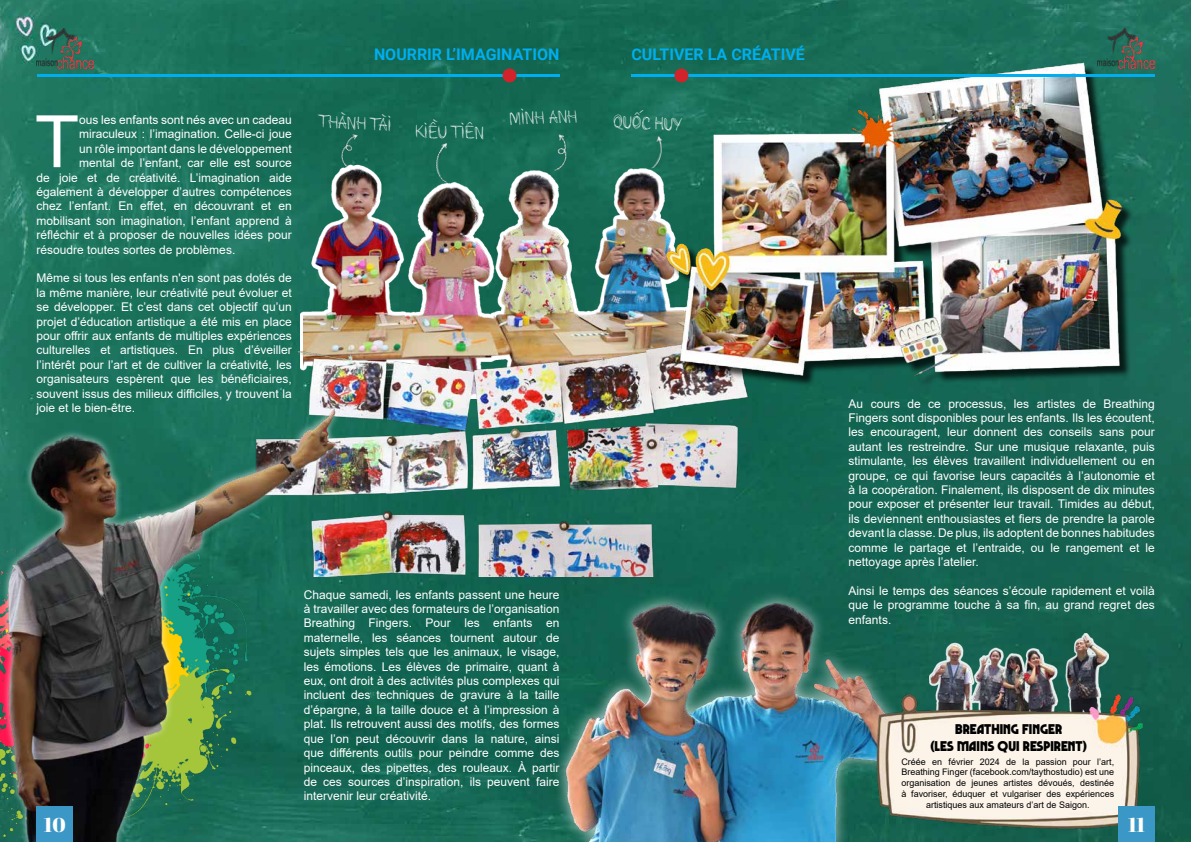
<style>
.page{position:relative;width:1191px;height:842px;background:#fff}
.page>*{position:absolute;margin:0;border:0;box-sizing:border-box;transform-origin:0 0}
.t1{font:72.4px "Arial";color:#fff}
.t2{font:20px "Abril Fatface";color:#fff}
.t3{font:700 16px "Roboto";color:#00aeef}
.t4{font:14px/16.8px "i Ciel BC Lodestone";color:#000;text-align:center}
.t5{font:12px/14.4px "Arial";color:#fff;text-align:justify}
.t6{font:12px "Making Movesver 3";color:#fff}
.t7{font:9px/10.8px "Arial";color:#000;text-align:center}
</style>
<div class="page">
<img style="left:0;top:0;width:1191px;height:842px">
<img style="left:551px;top:591px;width:366px;height:251px">
<img style="left:304px;top:159px;width:354px;height:147px">
<img style="left:912px;top:630px;width:216px;height:49px">
<img style="left:863px;top:679px;width:291px;height:163px">
<img style="left:242px;top:306px;width:515px;height:270px">
<div style="left:668px;top:65px;width:466px;height:322px;background:#000;opacity:.75"></div>
<img style="left:658px;top:56px;width:470px;height:326px">
<img style="left:0;top:399px;width:351px;height:443px">
<img style="left:324px;top:122px;width:52px;height:52px">
<img style="left:534px;top:124px;width:48px;height:53px">
<img style="left:419px;top:132px;width:50px;height:60px">
<img style="left:635px;top:128px;width:33px;height:41px">
<div style="left:36px;top:806px;width:37px;height:36px;background:#3b98c6"></div>
<div style="left:1118px;top:806px;width:37px;height:36px;background:#3b98c6"></div>
<img style="left:36px;top:29px;width:58px;height:39px">
<img style="left:1097px;top:29px;width:58px;height:39px">
<hr style="left:36px;top:74px;width:523px;height:3px;background:#00aeef">
<div style="left:502px;top:69px;width:14px;height:13px;background:#d2232a;border-radius:50%"></div>
<hr style="left:631px;top:74px;width:524px;height:3px;background:#00aeef">
<div style="left:674px;top:69px;width:14px;height:13px;background:#d2232a;border-radius:50%"></div>
<h1 class="t1" style="left:35px;top:92px;width:46px">T</h1>
<p class="t5" style="left:79px;top:112px;width:214px">ous les enfants sont nés avec un cadeau</p>
<p class="t5" style="left:79px;top:127px;width:214px">miraculeux : l’imagination. Celle-ci joue</p>
<p class="t5" style="left:79px;top:141px;width:214px">un rôle important dans le développement</p>
<p class="t5" style="left:79px;top:156px;width:214px">mental de l’enfant, car elle est source</p>
<p class="t5" style="left:36px;top:170px;width:257px">de joie et de créativité. L’imagination aide</p>
<p class="t5" style="left:36px;top:184px;width:257px">également à développer d’autres compétences</p>
<p class="t5" style="left:36px;top:199px;width:257px">chez l’enfant. En effet, en découvrant et en</p>
<p class="t5" style="left:36px;top:213px;width:257px">mobilisant son imagination, l’enfant apprend à</p>
<p class="t5" style="left:36px;top:228px;width:257px">réfléchir et à proposer de nouvelles idées pour</p>
<p class="t5" style="left:36px;top:242px;width:200px">résoudre toutes sortes de problèmes.</p>
<p class="t5" style="left:36px;top:271px;width:257px">Même si tous les enfants n'en sont pas dotés de la même manière, leur créativité peut évoluer et se développer. Et c’est dans cet objectif qu’un projet d’éducation artistique a été mis en place pour offrir aux enfants de multiples expériences culturelles et artistiques. En plus d’éveiller l’intérêt pour l’art et de cultiver la créativité, les organisateurs espèrent que les bénéficiaires, souvent issus des milieux difficiles, y trouvent la joie et le bien-être.</p>
<h3 class="t3" style="left:374px;top:43px;width:187px">NOURRIR L’IMAGINATION</h3>
<h3 class="t3" style="left:631px;top:43px;width:175px">CULTIVER LA CRÉATIVÉ</h3>
<p class="t6" style="left:320px;top:116px;width:73px;rotate:3deg">Thành tài</p>
<p class="t6" style="left:509px;top:114px;width:69px;rotate:-2deg">Minh Anh</p>
<p class="t6" style="left:415px;top:126px;width:70px;rotate:1deg">kiều tiên</p>
<p class="t6" style="left:614px;top:116px;width:70px;rotate:3deg">QUỐC HUY</p>
<p class="t5" style="left:304px;top:587px;width:257px">Chaque samedi, les enfants passent une heure à travailler avec des formateurs de l’organisation Breathing Fingers. Pour les enfants en maternelle, les séances tournent autour de sujets simples tels que les animaux, le visage, les émotions. Les élèves de primaire, quant à eux, ont droit à des activités plus complexes qui incluent des techniques de gravure à la taille d’épargne, à la taille douce et à l’impression à plat. Ils retrouvent aussi des motifs, des formes que l’on peut découvrir dans la nature, ainsi que différents outils pour peindre comme des pinceaux, des pipettes, des rouleaux. À partir de ces sources d’inspiration, ils peuvent faire intervenir leur créativité.</p>
<p class="t5" style="left:848px;top:396px;width:308px">Au cours de ce processus, les artistes de Breathing Fingers sont disponibles pour les enfants. Ils les écoutent, les encouragent, leur donnent des conseils sans pour autant les restreindre. Sur une musique relaxante, puis stimulante, les élèves travaillent individuellement ou en groupe, ce qui favorise leurs capacités à l’autonomie et à la coopération. Finalement, ils disposent de dix minutes pour exposer et présenter leur travail. Timides au début, ils deviennent enthousiastes et fiers de prendre la parole devant la classe. De plus, ils adoptent de bonnes habitudes comme le partage et l’entraide, ou le rangement et le nettoyage après l’atelier.</p>
<p class="t5" style="left:848px;top:583px;width:308px">Ainsi le temps des séances s’écoule rapidement et voilà que le programme touche à sa fin, au grand regret des enfants.</p>
<p class="t4" style="left:930px;top:721px;width:158px">BREATHING FINGER<br>(LES MAINS QUI RESPIRENT)</p>
<p class="t7" style="left:901px;top:756px;width:214px">Créée en février 2024 de la passion pour l’art, Breathing Finger (facebook.com/taythostudio) est une organisation de jeunes artistes dévoués, destinée à favoriser, éduquer et vulgariser des expériences artistiques aux amateurs d’art de Saigon.</p>
<h2 class="t2" style="left:44px;top:811px;width:23px">10</h2>
<h2 class="t2" style="left:1128px;top:811px;width:18px">11</h2>
</div>
